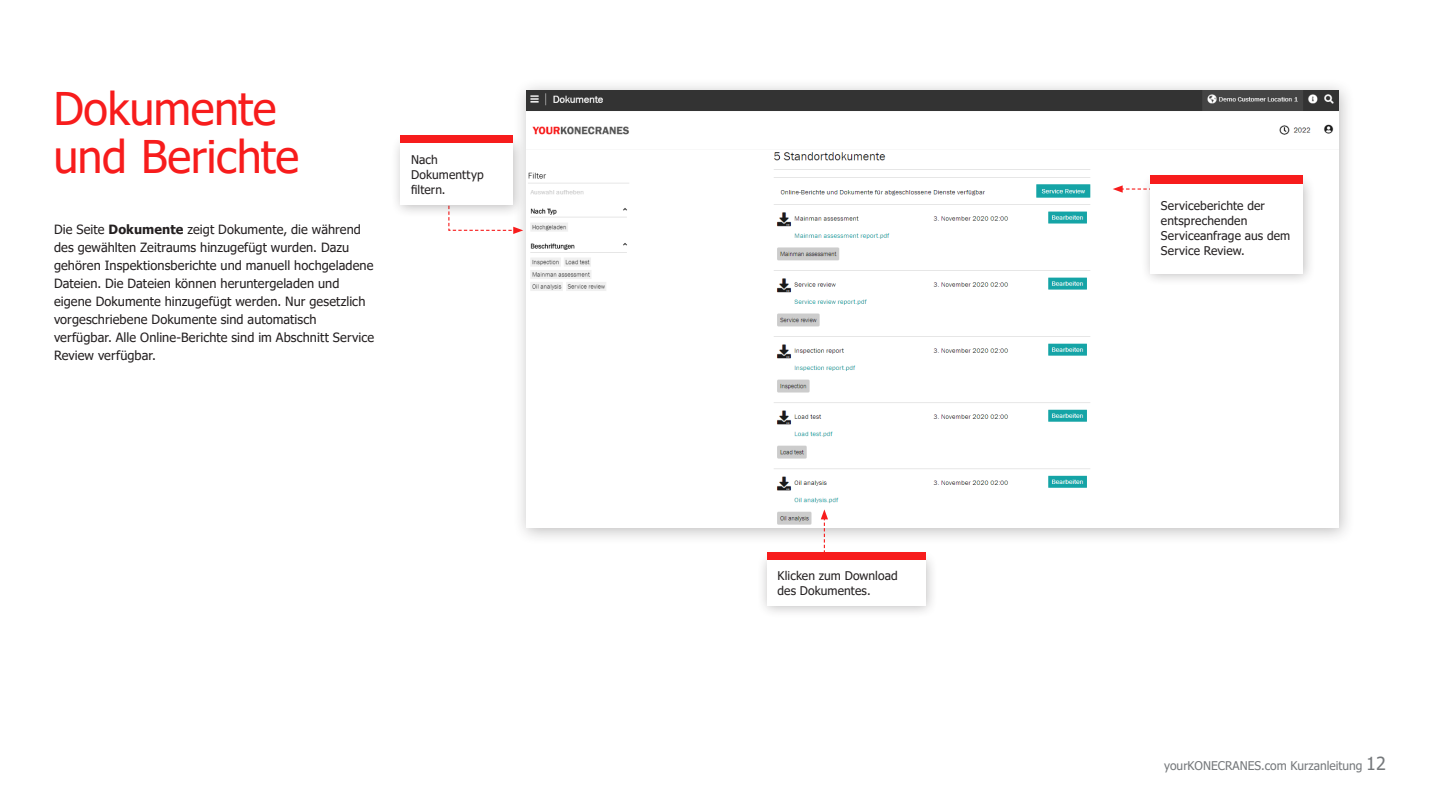
<style>
.page{position:relative;width:1440px;height:810px;background:#fff}
.page>*{position:absolute;margin:0;border:0;box-sizing:border-box;transform-origin:0 0}
.Headline_Inside{font:45px/48px "Tahoma";letter-spacing:-.015em;color:#f71c1c}
.Body_copy{font:12.75px/18px "Tahoma";letter-spacing:.005em;color:#231f20}
.Box_text{font:12px/15px "Tahoma";letter-spacing:.01em;color:#231f20}
.t1{font:12px "Tahoma";color:#75787b}
.s1{font-weight:700}
.s2{font-size:18px}
</style>
<div class="page">
<div style="left:513px;top:78px;width:841px;height:468px;background:#231f20;opacity:.3"></div>
<img style="left:527px;top:90px;width:811px;height:438px">
<svg style="left:448px;top:219px;width:75px;height:15px"></svg>
<svg style="left:821px;top:509px;width:7px;height:40px"></svg>
<svg style="left:1112px;top:185px;width:28px;height:8px"></svg>
<div style="left:391px;top:133px;width:135px;height:86px;background:#231f20;opacity:.3"></div>
<div style="left:400px;top:143px;width:113px;height:62px;background:#fff"></div>
<div style="left:400px;top:136px;width:113px;height:7px;background:#f71c1c"></div>
<div style="left:1140px;top:173px;width:175px;height:113px;background:#231f20;opacity:.3"></div>
<div style="left:1150px;top:183px;width:152px;height:90px;background:#fff"></div>
<div style="left:1150px;top:175px;width:152px;height:8px;background:#f71c1c"></div>
<div style="left:757px;top:550px;width:181px;height:68px;background:#231f20;opacity:.3"></div>
<div style="left:767px;top:560px;width:158px;height:45px;background:#fff"></div>
<div style="left:767px;top:552px;width:158px;height:8px;background:#f71c1c"></div>
<p class="Headline_Inside" style="left:53px;top:87px;width:247px">Dokumente und Berichte</p>
<p class="Body_copy" style="left:54px;top:221px;width:322px">Die Seite <span class="s1">Dokumente</span> zeigt Dokumente, die während des gewählten Zeitraums hinzugefügt wurden. Dazu gehören Inspektionsberichte und manuell hochgeladene Dateien. Die Dateien können heruntergeladen und eigene Dokumente hinzugefügt werden. Nur gesetzlich vorgeschriebene Dokumente sind automatisch verfügbar. Alle Online-Berichte sind im Abschnitt Service Review verfügbar.</p>
<p class="Box_text" style="left:411px;top:153px;width:74px">Nach<br>Dokumenttyp filtern.</p>
<p class="Box_text" style="left:777px;top:568px;width:122px">Klicken zum Download des Dokumentes.</p>
<p class="Box_text" style="left:1161px;top:199px;width:131px">Serviceberichte der entsprechenden<br>Serviceanfrage aus dem<br>Service Review.</p>
<p class="t1" style="left:1164px;top:757px;width:223px">yourKONECRANES.com Kurzanleitung <span class="s2">12</span></p>
</div>
